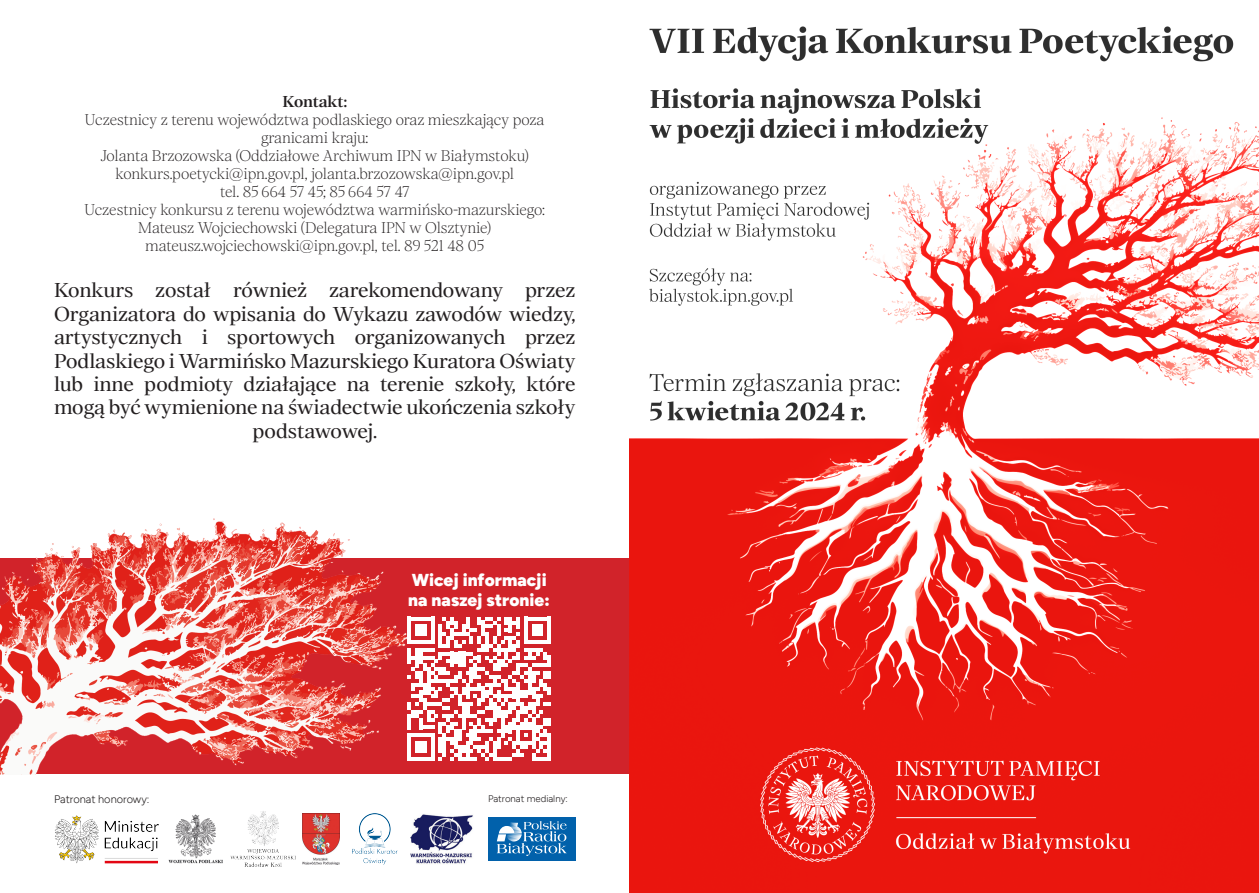
<style>
.page{position:relative;width:1259px;height:893px;background:#fff}
.page>*{position:absolute;margin:0;border:0;box-sizing:border-box;transform-origin:0 0}
.t1{font:19.5px/23.4px "Memoria";letter-spacing:-.005em;color:#231f20;text-align:center}
.t2{font:900 17.25px "Figtree";color:#fff}
.t3{font:100 15px/18px "Memoria";letter-spacing:-.005em;color:#231f20;text-align:center}
.t4{font:700 15px "Memoria";letter-spacing:-.005em;color:#231f20}
.t5{font:300 10.95px "Figtree";color:#231f20}
.t6{font:300 9.6px "Figtree";color:#231f20}
</style>
<div class="page">
<div style="left:0;top:558px;width:629px;height:216px;background:#d1232a"></div>
<img style="left:0;top:518px;width:407px;height:257px">
<img style="left:55px;top:815px;width:103px;height:49px">
<img style="left:168px;top:814px;width:55px;height:49px">
<img style="left:230px;top:811px;width:66px;height:56px">
<img style="left:303px;top:814px;width:36px;height:50px">
<img style="left:352px;top:814px;width:45px;height:50px">
<img style="left:410px;top:814px;width:63px;height:50px">
<div style="left:488px;top:817px;width:87px;height:43px;background:#0161ab"></div>
<svg style="left:497px;top:821px;width:70px;height:35px"></svg>
<svg style="left:407px;top:617px;width:144px;height:143px"></svg>
<hr style="left:547px;top:733px;width:4px;height:27px;background:#fff">
<img style="left:629px;top:26px;width:630px;height:867px">
<p class="t4" style="left:282px;top:90px;width:66px">Kontakt:</p>
<p class="t3" style="left:85px;top:110px;width:461px">Uczestnicy z terenu województwa podlaskiego oraz mieszkający poza granicami kraju:</p>
<p class="t3" style="left:100px;top:146px;width:430px">Jolanta Brzozowska (Oddziałowe Archiwum IPN w Białymstoku) konkurs.poetycki@ipn.gov.pl, jolanta.brzozowska@ipn.gov.pl<br>tel. 85 664 57 45; 85 664 57 47</p>
<p class="t3" style="left:84px;top:200px;width:462px">Uczestnicy konkursu z terenu województwa warmińsko-mazurskiego:</p>
<p class="t3" style="left:138px;top:218px;width:354px">Mateusz Wojciechowski (Delegatura IPN w Olsztynie)</p>
<p class="t3" style="left:145px;top:236px;width:340px">mateusz.wojciechowski@ipn.gov.pl, tel. 89 521 48 05</p>
<p class="t1" style="left:54px;top:278px;width:523px">Konkurs został również zarekomendowany przez Organizatora do wpisania do Wykazu zawodów wiedzy, artystycznych i sportowych organizowanych przez Podlaskiego i Warmińsko Mazurskiego Kuratora Oświaty lub inne podmioty działające na terenie szkoły, które mogą być wymienione na świadectwie ukończenia szkoły podstawowej.</p>
<p class="t2" style="left:412px;top:569px;width:136px">Wicej informacji</p>
<p class="t2" style="left:408px;top:589px;width:143px">na naszej stronie:</p>
<p class="t5" style="left:54px;top:793px;width:97px">Patronat honorowy:</p>
<p class="t6" style="left:488px;top:793px;width:81px">Patronat medialny:</p>
</div>
